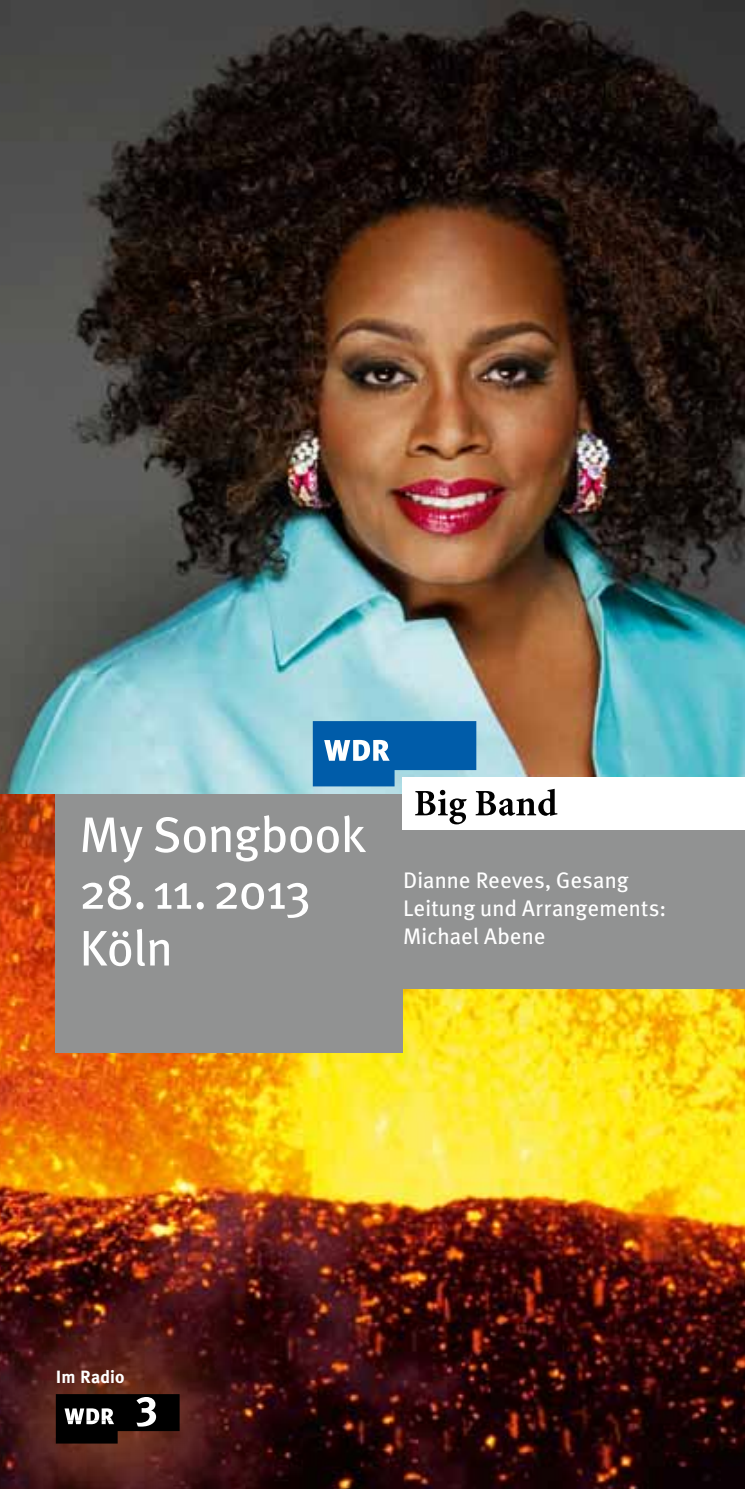
<style>
.page{position:relative;width:745px;height:1489px;background:#fff}
.page>*{position:absolute;margin:0;border:0;box-sizing:border-box;transform-origin:0 0}
.t1{font:50px/56.8px "Meta Plus";letter-spacing:-.01em;color:#fff}
.t2{font:22.5px/28.2px "Meta Plus";letter-spacing:.01em;color:#fff}
.t3{font:700 17.75px "Meta Plus";letter-spacing:.005em;color:#fff}
</style>
<div class="page">
<img style="left:0;top:793px;width:744px;height:695px">
<img style="left:0;top:0;width:744px;height:793px">
<svg style="left:0;top:1299px;width:270px;height:189px;background:#451514"></svg>
<svg style="left:56px;top:1393px;width:123px;height:50px;background:#2e2624"></svg>
<div style="left:56px;top:794px;width:347px;height:258px;background:#919292"></div>
<div style="left:384px;top:794px;width:360px;height:194px;background:#919292"></div>
<div style="left:402px;top:777px;width:342px;height:53px;background:#fff"></div>
<svg style="left:312px;top:721px;width:245px;height:103px"></svg>
<h1 class="t1" style="left:79px;top:805px;width:288px">My Songbook</h1>
<h1 class="t1" style="left:79px;top:862px;width:233px">28. 11.2013<br>Köln</h1>
<p class="t2" style="left:403px;top:865px;width:264px">Dianne Reeves, Gesang<br>Leitung und Arrangements:<br>Michael Abene</p>
<p class="t3" style="left:56px;top:1366px;width:70px">Im Radio</p>
</div>
